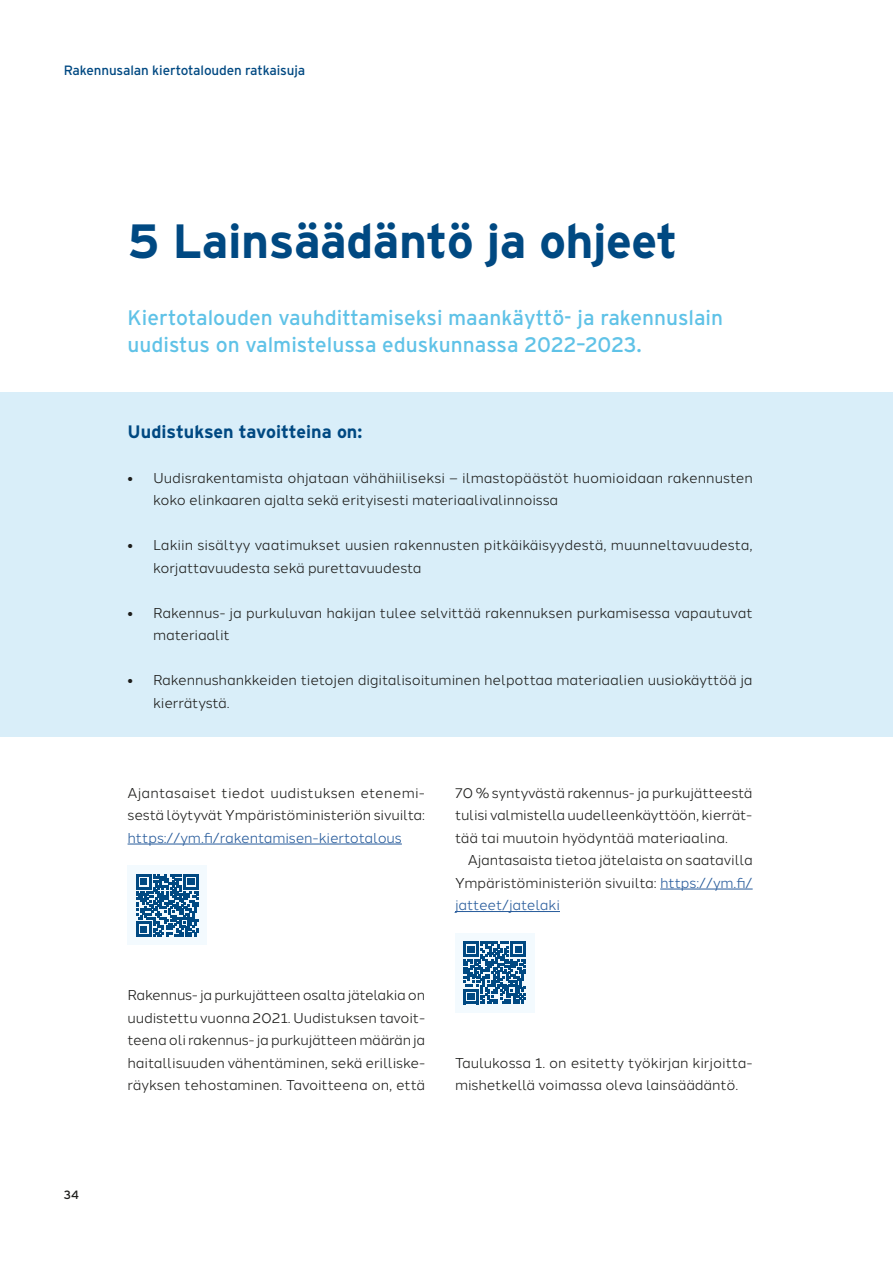
<style>
.page{position:relative;width:893px;height:1263px;background:#fff}
.page>*{position:absolute;margin:0;border:0;box-sizing:border-box;transform-origin:0 0}
.t1{font:700 48px "Interstate";letter-spacing:-.01em;color:#004982}
.t2{font:21px/27px "Interstate";color:#5fc2e7}
.t3{font:700 18px "Interstate";color:#004982}
.t4{font:14.25px/22.5px "Halcom";letter-spacing:-.01em;color:#1d1d1b}
.t5{font:14.25px "Halcom";letter-spacing:-.01em;color:#275b9b}
.t6{font:13.5px "Interstate";letter-spacing:-.01em;color:#004982}
.t7{font:12px "Interstate";color:#1d1d1b}
.s1{font-weight:900}
.s2{color:#275b9b}
</style>
<div class="page">
<div style="left:0;top:392px;width:893px;height:345px;background:#d9eef9"></div>
<hr style="left:128px;top:844px;width:274px;height:1px;background:#275b9b">
<hr style="left:660px;top:889px;width:93px;height:1px;background:#275b9b">
<hr style="left:455px;top:911px;width:105px;height:1px;background:#275b9b">
<div style="left:128px;top:866px;width:79px;height:79px;background:#f3fafe"></div>
<svg style="left:136px;top:874px;width:62px;height:62px"></svg>
<div style="left:455px;top:933px;width:79px;height:80px;background:#f3fafe"></div>
<svg style="left:464px;top:942px;width:62px;height:62px"></svg>
<p class="t6" style="left:64px;top:62px;width:243px">Rakennusalan kiertotalouden ratkaisuja</p>
<h1 class="t1" style="left:128px;top:214px;width:552px">5 Lainsäädäntö ja ohjeet</h1>
<h2 class="t2" style="left:128px;top:304px;width:597px">Kiertotalouden vauhdittamiseksi maankäyttö- ja rakennuslain uudistus on valmistelussa eduskunnassa 2022–2023.</h2>
<p class="t3" style="left:128px;top:421px;width:236px">Uudistuksen tavoitteina on:</p>
<p class="t4" style="left:153px;top:465px;width:601px;text-indent:-26px"><span class="s1">•</span> Uudisrakentamista ohjataan vähähiiliseksi – ilmastopäästöt huomioidaan rakennusten koko elinkaaren ajalta sekä erityisesti materiaalivalinnoissa</p>
<p class="t4" style="left:153px;top:532px;width:601px;text-indent:-26px"><span class="s1">•</span> Lakiin sisältyy vaatimukset uusien rakennusten pitkäikäisyydestä, muunneltavuudesta, korjattavuudesta sekä purettavuudesta</p>
<p class="t4" style="left:153px;top:600px;width:601px;text-indent:-26px"><span class="s1">•</span> Rakennus- ja purkuluvan hakijan tulee selvittää rakennuksen purkamisessa vapautuvat materiaalit</p>
<p class="t4" style="left:153px;top:667px;width:601px;text-indent:-26px"><span class="s1">•</span> Rakennushankkeiden tietojen digitalisoituminen helpottaa materiaalien uusiokäyttöä ja kierrätystä.</p>
<p class="t7" style="left:64px;top:1188px;width:17px">34</p>
<p class="t4" style="left:128px;top:780px;width:299px">Ajantasaiset tiedot uudistuksen etenemi&shy;sestä löytyvät Ympäristöministeriön sivuilta:</p>
<p class="t5" style="left:128px;top:826px;width:276px">https://ym.fi/rakentamisen-kiertotalous</p>
<p class="t4" style="left:455px;top:780px;width:299px;text-align:justify">70 % syntyvästä rakennus- ja purkujätteestä tulisi valmistella uudelleenkäyttöön, kierrät&shy;tää tai muutoin hyödyntää materiaalina.</p>
<p class="t4" style="left:455px;top:847px;width:299px;text-align:justify;text-indent:13px">Ajantasaista tietoa jätelaista on saatavilla Ympäristöministeriön sivuilta: <span class="s2">https://ym.fi/ jatteet/jatelaki</span></p>
<p class="t4" style="left:128px;top:982px;width:299px;text-align:justify">Rakennus- ja purkujätteen osalta jätelakia on uudistettu vuonna 2021. Uudistuksen tavoit&shy;teena oli rakennus- ja purkujätteen määrän ja haitallisuuden vähentäminen, sekä erilliske&shy;räyksen tehostaminen. Tavoitteena on, että</p>
<p class="t4" style="left:455px;top:1050px;width:299px">Taulukossa 1. on esitetty työkirjan kirjoitta&shy;mishetkellä voimassa oleva lainsäädäntö.</p>
</div>
